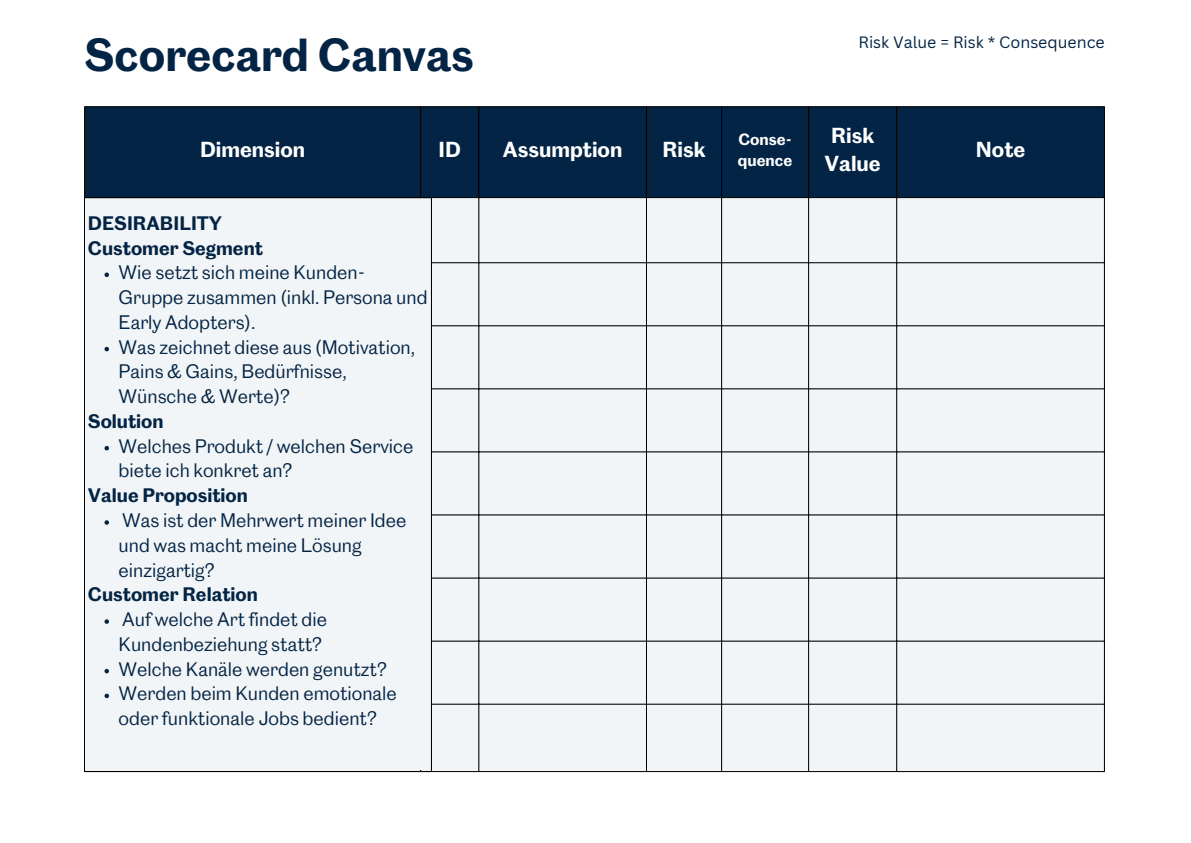
<style>
.page{position:relative;width:1191px;height:843px;background:#fff}
.page>*{position:absolute;margin:0;border:0;box-sizing:border-box;transform-origin:0 0}
.t1{font:600 42.6px "Caslon Doric";color:#032444}
.t2{font:600 20px/27.8px "Caslon Doric";color:#fff;text-align:center}
.t3{font:18px/24.8px "Caslon Doric";color:#032444}
.t4{font:600 18px/24.8px "Caslon Doric";color:#032444}
.t5{font:16px "Canva Sans";color:#032444}
.t6{font:600 15px/21px "Caslon Doric";color:#fff}
</style>
<div class="page">
<div style="left:85px;top:107px;width:1018px;height:90px;background:#032444"></div>
<div style="left:431px;top:198px;width:672px;height:573px;background:#f2f5f7"></div>
<hr style="left:84px;top:107px;width:1px;height:664px;background:#000">
<hr style="left:420px;top:107px;width:1px;height:664px;background:#000">
<hr style="left:478px;top:107px;width:1px;height:664px;background:#000">
<hr style="left:646px;top:107px;width:1px;height:664px;background:#000">
<hr style="left:721px;top:107px;width:1px;height:664px;background:#000">
<hr style="left:808px;top:107px;width:1px;height:664px;background:#000">
<hr style="left:896px;top:107px;width:1px;height:664px;background:#000">
<hr style="left:1103px;top:107px;width:1px;height:664px;background:#000">
<hr style="left:84px;top:106px;width:1020px;height:1px;background:#000">
<hr style="left:84px;top:197px;width:1020px;height:1px;background:#000">
<hr style="left:84px;top:262px;width:1020px;height:1px;background:#000">
<hr style="left:84px;top:325px;width:1020px;height:1px;background:#000">
<hr style="left:84px;top:388px;width:1020px;height:1px;background:#000">
<hr style="left:84px;top:451px;width:1020px;height:1px;background:#000">
<hr style="left:84px;top:514px;width:1020px;height:1px;background:#000">
<hr style="left:84px;top:577px;width:1020px;height:1px;background:#000">
<hr style="left:84px;top:640px;width:1020px;height:1px;background:#000">
<hr style="left:84px;top:703px;width:1020px;height:1px;background:#000">
<hr style="left:84px;top:771px;width:1020px;height:1px;background:#000">
<div style="left:85px;top:198px;width:346px;height:573px;background:#f2f5f7"></div>
<svg style="left:104px;top:272px;width:5px;height:5px"></svg>
<svg style="left:104px;top:347px;width:5px;height:4px"></svg>
<svg style="left:104px;top:446px;width:5px;height:4px"></svg>
<svg style="left:104px;top:520px;width:5px;height:4px"></svg>
<svg style="left:104px;top:619px;width:5px;height:4px"></svg>
<svg style="left:104px;top:668px;width:5px;height:5px"></svg>
<svg style="left:104px;top:693px;width:5px;height:5px"></svg>
<h1 class="t1" style="left:84px;top:37px;width:391px">Scorecard Canvas</h1>
<p class="t5" style="left:858px;top:31px;width:248px">Risk Value = Risk * Consequence</p>
<p class="t2" style="left:200px;top:137px;width:107px">Dimension</p>
<p class="t2" style="left:438px;top:137px;width:24px">ID</p>
<p class="t2" style="left:503px;top:137px;width:121px">Assumption</p>
<p class="t2" style="left:662px;top:137px;width:45px">Risk</p>
<p class="t6" style="left:737px;top:130px;width:56px">Conse&shy;quence</p>
<p class="t2" style="left:824px;top:123px;width:58px">Risk<br>Value</p>
<p class="t4" style="left:88px;top:212px;width:176px">DESIRABILITY<br>Customer Segment</p>
<p class="t3" style="left:119px;top:261px;width:310px">Wie setzt sich meine Kunden-<br>Gruppe zusammen (inkl. Persona und<br>Early Adopters).<br>Was zeichnet diese aus (Motivation,<br>Pains &amp; Gains, Bedürfnisse,<br>Wünsche &amp; Werte)?</p>
<p class="t3" style="left:119px;top:435px;width:296px">Welches Produkt / welchen Service biete ich konkret an?</p>
<p class="t3" style="left:119px;top:509px;width:289px">Was ist der Mehrwert meiner Idee und was macht meine Lösung einzigartig?</p>
<p class="t3" style="left:119px;top:608px;width:280px">Auf welche Art findet die<br>Kundenbeziehung statt?<br>Welche Kanäle werden genutzt?<br>Werden beim Kunden emotionale oder funktionale Jobs bedient?</p>
<p class="t4" style="left:88px;top:410px;width:77px">Solution</p>
<p class="t4" style="left:88px;top:484px;width:161px">Value Proposition</p>
<p class="t4" style="left:88px;top:583px;width:171px">Customer Relation</p>
<p class="t2" style="left:975px;top:137px;width:51px">Note</p>
</div>
